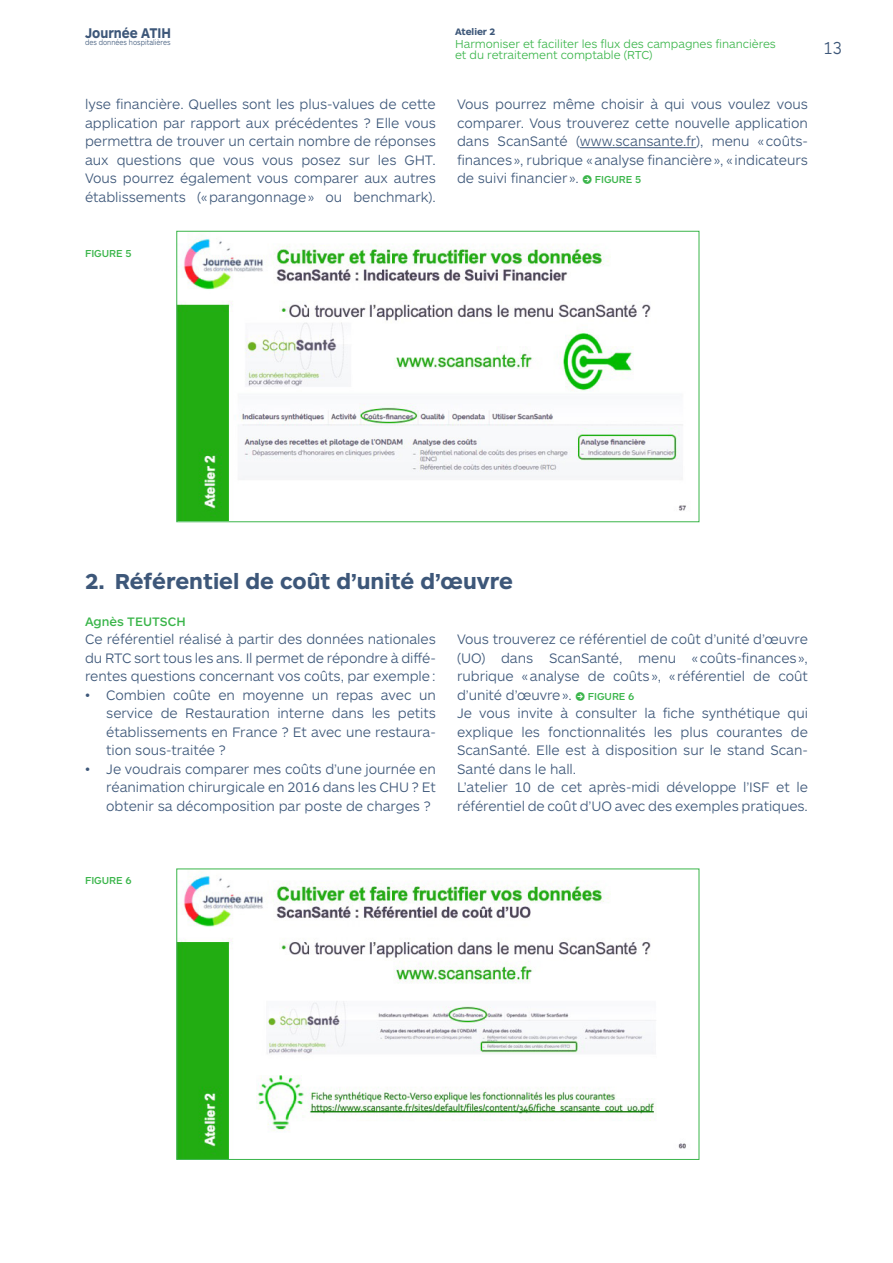
<style>
.page{position:relative;width:893px;height:1263px;background:#fff}
.page>*{position:absolute;margin:0;border:0;box-sizing:border-box;transform-origin:0 0}
.t1{font:700 22.5px "ARS Maquette Pro";color:#3d5779}
.t2{font:300 18px "ARS Maquette Pro";color:#3d5779;scale:.89 1}
.t3{font:700 14.55px "ARS Maquette Pro";color:#3d5779;scale:.89 1}
.texte_courant{font:300 14.25px/18.5px "ARS Maquette Pro";letter-spacing:-.005em;color:#3d5779;text-align:justify}
.intervenants{font:500 12.75px "ARS Maquette Pro";color:#3ab54a}
.t4{font:300 12px/10.5px "ARS Maquette Pro";letter-spacing:-.005em;color:#3ab54a}
.texte_courant-2{font:500 10.5px "ARS Maquette Pro";letter-spacing:-.005em;color:#3ab54a}
.t5{font:700 9.75px "ARS Maquette Pro";letter-spacing:-.005em;color:#3d5779}
.t6{font:300 7.8px "ARS Maquette Pro";color:#3d5779;scale:.89 1}
.s1{font-weight:500;font-size:10.5px;color:#3ab54a}
</style>
<div class="page">
<hr style="left:580px;top:147px;width:116px;height:1px;background:#3d5779">
<img style="left:178px;top:239px;width:508px;height:281px">
<div style="left:176px;top:231px;width:523px;height:291px;border:1px solid #3ab54a"></div>
<img style="left:178px;top:876px;width:508px;height:282px">
<div style="left:176px;top:868px;width:523px;height:292px;border:1px solid #3ab54a"></div>
<p class="t3" style="left:85px;top:23px;width:98px">Journée ATIH</p>
<p class="t6" style="left:85px;top:38px;width:98px">des données hospitalières</p>
<p class="t5" style="left:455px;top:25px;width:42px">Atelier 2</p>
<p class="t4" style="left:455px;top:38px;width:322px">Harmoniser et faciliter les flux des campagnes financières et du retraitement comptable (RTC)</p>
<p class="texte_courant" style="left:85px;top:95px;width:352px">lyse financière. Quelles sont les plus-values de cette application par rapport aux précédentes ? Elle vous permettra de trouver un certain nombre de réponses aux questions que vous vous posez sur les GHT.<br>Vous pourrez également vous comparer aux autres établissements («parangonnage» ou benchmark).</p>
<p class="texte_courant" style="left:457px;top:95px;width:352px">Vous pourrez même choisir à qui vous voulez vous comparer. Vous trouverez cette nouvelle application dans ScanSanté (www.scansante.fr), menu «coûts&shy;finances», rubrique «analyse financière», « indicateurs de suivi financier ». <span class="s1">(-&gt;) FIGURE 5</span></p>
<p class="t2" style="left:824px;top:36px;width:22px">13</p>
<p class="texte_courant-2" style="left:85px;top:246px;width:48px">FIGURE 5</p>
<p class="t1" style="left:85px;top:567px;width:429px">2. Référentiel de coût d’unité d’œuvre</p>
<p class="intervenants" style="left:85px;top:613px;width:102px">Agnès TEUTSCH</p>
<p class="texte_courant" style="left:85px;top:630px;width:352px">Ce référentiel réalisé à partir des données nationales du RTC sort tous les ans. Il permet de répondre à diffé&shy;rentes questions concernant vos coûts, par exemple:</p>
<p class="texte_courant" style="left:106px;top:685px;width:331px;text-indent:-21px">• Combien coûte en moyenne un repas avec un service de Restauration interne dans les petits établissements en France ? Et avec une restaura&shy;tion sous-traitée ?</p>
<p class="texte_courant" style="left:106px;top:759px;width:331px;text-indent:-21px">• Je voudrais comparer mes coûts d’une journée en réanimation chirurgicale en 2016 dans les CHU ? Et obtenir sa décomposition par poste de charges ?</p>
<p class="texte_courant" style="left:457px;top:630px;width:352px">Vous trouverez ce référentiel de coût d’unité d’œuvre (UO) dans ScanSanté, menu «coûts-finances», rubrique «analyse de coûts», « référentiel de coût d’unité d’œuvre». <span class="s1">(-&gt;) FIGURE 6</span></p>
<p class="texte_courant" style="left:457px;top:703px;width:352px">Je vous invite à consulter la fiche synthétique qui explique les fonctionnalités les plus courantes de ScanSanté. Elle est à disposition sur le stand Scan-Santé dans le hall.</p>
<p class="texte_courant" style="left:457px;top:777px;width:352px">L’atelier 10 de cet après-midi développe l’ISF et le référentiel de coût d’UO avec des exemples pratiques.</p>
<p class="texte_courant-2" style="left:85px;top:874px;width:48px">FIGURE 6</p>
</div>
